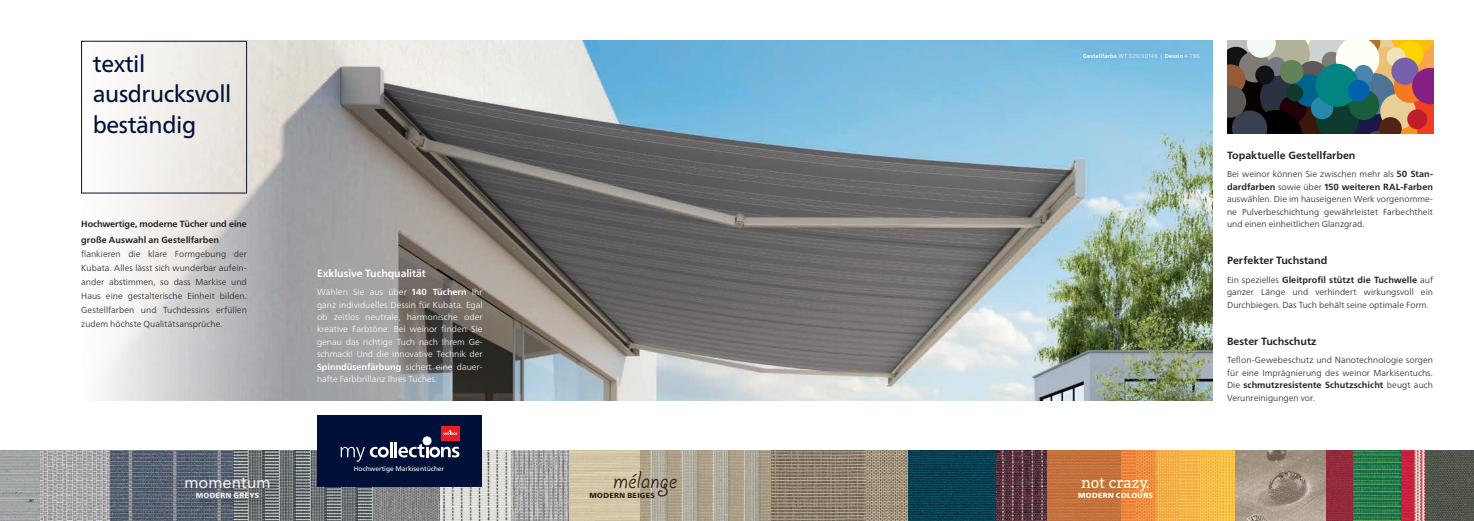
<style>
.page{position:relative;width:1474px;height:521px;background:#fff}
.page>*{position:absolute;margin:0;border:0;box-sizing:border-box;transform-origin:0 0}
.t1{font:27.47px "Giddyup Std";color:#351d10}
.t2{font:23.45px/30.4px "Frutiger Neue LTW1 G";letter-spacing:-.02em;color:#001039}
.t3{font:500 16.62px "Avenir";color:#eeeeef}
.t4{font:14.88px "Bitter";color:#fffbd4}
.t5{font:700 10.5px "Frutiger Neue LTW1 G";color:#231f20}
.t6{font:700 10.5px "Frutiger Neue LTW1 G";letter-spacing:-.005em;color:#fff}
.t7{font:700 8.92px/15.8px "Frutiger Neue LTW1 G";letter-spacing:.005em;color:#231f20}
.t8{font:700 8.92px "Frutiger Neue LTW1 G";color:#fff}
.t9{font:300 8.75px/14px "Frutiger Neue LTW1 G";letter-spacing:.005em;color:#231f20;text-align:justify}
.t10{font:300 8.75px/12.4px "Frutiger Neue LTW1 G";color:#fff;text-align:justify}
.t11{font:900 7.44px "Frutiger Neue LTW1 G";letter-spacing:.04em;color:#fffde5}
.t12{font:900 7.44px "Frutiger Neue LTW1 G";letter-spacing:.04em;color:#351d10}
.t13{font:900 7.44px "Frutiger Neue LTW1 G";letter-spacing:.045em;color:#eeeeef}
.t14{font:6.65px "Frutiger Neue LTW1 G";color:#fff}
.t15{font:700 5.69px "Frutiger Neue LTW1 G";letter-spacing:.025em;color:#fff}
.s1{font-weight:700;font-size:8.84px}
.s2{font-weight:300;font-size:8.75px}
.s3{font-weight:300}
.s4{font-weight:700;font-size:8.92px}
</style>
<div class="page">
<img style="left:81px;top:41px;width:1131px;height:360px">
<div style="left:1078px;top:48px;width:126px;height:15px;background:#76b9de"></div>
<img style="left:232px;top:450px;width:271px;height:71px">
<img style="left:0;top:450px;width:41px;height:71px">
<img style="left:503px;top:450px;width:66px;height:71px">
<img style="left:569px;top:450px;width:72px;height:71px">
<img style="left:641px;top:450px;width:130px;height:71px">
<svg style="left:1227px;top:41px;width:205px;height:93px;background:#6a6d66"></svg>
<img style="left:1357px;top:450px;width:57px;height:71px">
<div style="left:81px;top:41px;width:166px;height:152px;border:1px solid #001039"></div>
<img style="left:1325px;top:450px;width:32px;height:71px">
<img style="left:771px;top:450px;width:225px;height:71px">
<img style="left:996px;top:450px;width:51px;height:71px">
<img style="left:1047px;top:450px;width:74px;height:71px">
<img style="left:1414px;top:450px;width:59px;height:71px">
<img style="left:41px;top:450px;width:70px;height:71px">
<img style="left:111px;top:450px;width:121px;height:71px">
<div style="left:317px;top:416px;width:164px;height:71px;background:#001039"></div>
<div style="left:441px;top:426px;width:18px;height:15px;background:#ee1d23"></div>
<svg style="left:443px;top:430px;width:14px;height:5px"></svg>
<div style="left:422px;top:436px;width:9px;height:9px;background:#fff;border-radius:50%"></div>
<svg style="left:340px;top:442px;width:52px;height:20px"></svg>
<hr style="left:394px;top:442px;width:3px;height:15px;background:#fff">
<svg style="left:398px;top:444px;width:61px;height:13px"></svg>
<img style="left:1121px;top:450px;width:204px;height:71px">
<div style="left:184px;top:476px;width:94px;height:20px;background:#231f20;opacity:.4"></div>
<div style="left:195px;top:492px;width:72px;height:14px;background:#231f20;opacity:.4"></div>
<div style="left:599px;top:457px;width:92px;height:54px;background:#fff;opacity:.5"></div>
<div style="left:1065px;top:461px;width:99px;height:46px;background:#e16333;opacity:.4"></div>
<h2 class="t2" style="left:93px;top:49px;width:140px">textil ausdrucksvoll beständig</h2>
<p class="t7" style="left:81px;top:216px;width:167px">Hochwertige, moderne Tücher und eine große Auswahl an Gestellfarben</p>
<p class="t9" style="left:81px;top:247px;width:167px">flankieren die klare Formgebung der Kubata. Alles lässt sich wunderbar aufein&shy;ander abstimmen, so dass Markise und Haus eine gestalterische Einheit bilden.<br>Gestellfarben und Tuchdessins erfüllen zudem höchste Qualitätsansprüche.</p>
<p class="t6" style="left:317px;top:267px;width:110px">Exklusive Tuchqualität</p>
<p class="t10" style="left:317px;top:286px;width:167px">Wählen Sie aus über <span class="s1">140 Tüchern</span> Ihr ganz individuelles Dessin für Kubata. Egal ob zeitlos neutrale, harmonische oder kreative Farbtöne: Bei weinor finden Sie genau das richtige Tuch nach Ihrem Ge&shy;schmack! Und die innovative Technik der</p>
<p class="t8" style="left:317px;top:361px;width:167px">Spinndüsenfärbung <span class="s2">sichert eine dauer-</span></p>
<p class="t10" style="left:317px;top:373px;width:122px">hafte Farbbrillanz Ihres Tuches.</p>
<p class="t15" style="left:1082px;top:52px;width:118px">Gestellfarbe <span class="s3">WT 029/90146 |</span> Dessin <span class="s3">4-786</span></p>
<p class="t14" style="left:354px;top:465px;width:92px">Hochwertige Markisentücher</p>
<h1 class="t1" style="left:613px;top:464px;width:65px">mélange</h1>
<h3 class="t4" style="left:1081px;top:471px;width:70px">not crazy.</h3>
<p class="t11" style="left:1078px;top:490px;width:76px">MODERN COLOURS</p>
<h3 class="t3" style="left:184px;top:467px;width:88px">momentum</h3>
<p class="t13" style="left:196px;top:490px;width:65px">MODERN GREYS</p>
<p class="t12" style="left:589px;top:490px;width:67px">MODERN BEIGES</p>
<p class="t5" style="left:1227px;top:149px;width:130px">Topaktuelle Gestellfarben</p>
<p class="t9" style="left:1227px;top:167px;width:207px">Bei weinor können Sie zwischen mehr als <span class="s4">50 Stan-</span></p>
<p class="t7" style="left:1227px;top:179px;width:207px">dardfarben <span class="s2">sowie über</span> 150 weiteren RAL-Farben</p>
<p class="t9" style="left:1227px;top:193px;width:207px;line-height:12.4px">auswählen. Die im hauseigenen Werk vorgenomme&shy;ne Pulverbeschichtung gewährleistet Farbechtheit und einen einheitlichen Glanzgrad.</p>
<p class="t5" style="left:1227px;top:254px;width:102px">Perfekter Tuchstand</p>
<p class="t7" style="left:1227px;top:272px;width:207px"><span class="s2">Ein spezielles</span> Gleitprofil stützt die Tuchwelle <span class="s2">auf</span></p>
<p class="t9" style="left:1227px;top:286px;width:207px;line-height:12.4px">ganzer Länge und verhindert wirkungsvoll ein<br>Durchbiegen. Das Tuch behält seine optimale Form.</p>
<p class="t5" style="left:1227px;top:335px;width:91px">Bester Tuchschutz</p>
<p class="t9" style="left:1227px;top:354px;width:207px;line-height:12.4px">Teflon-Gewebeschutz und Nanotechnologie sorgen für eine Imprägnierung des weinor Markisentuchs.</p>
<p class="t7" style="left:1227px;top:377px;width:207px"><span class="s2">Die</span> schmutzresistente Schutzschicht <span class="s2">beugt auch</span></p>
<p class="t9" style="left:1227px;top:390px;width:89px">Verunreinigungen vor.</p>
</div>
